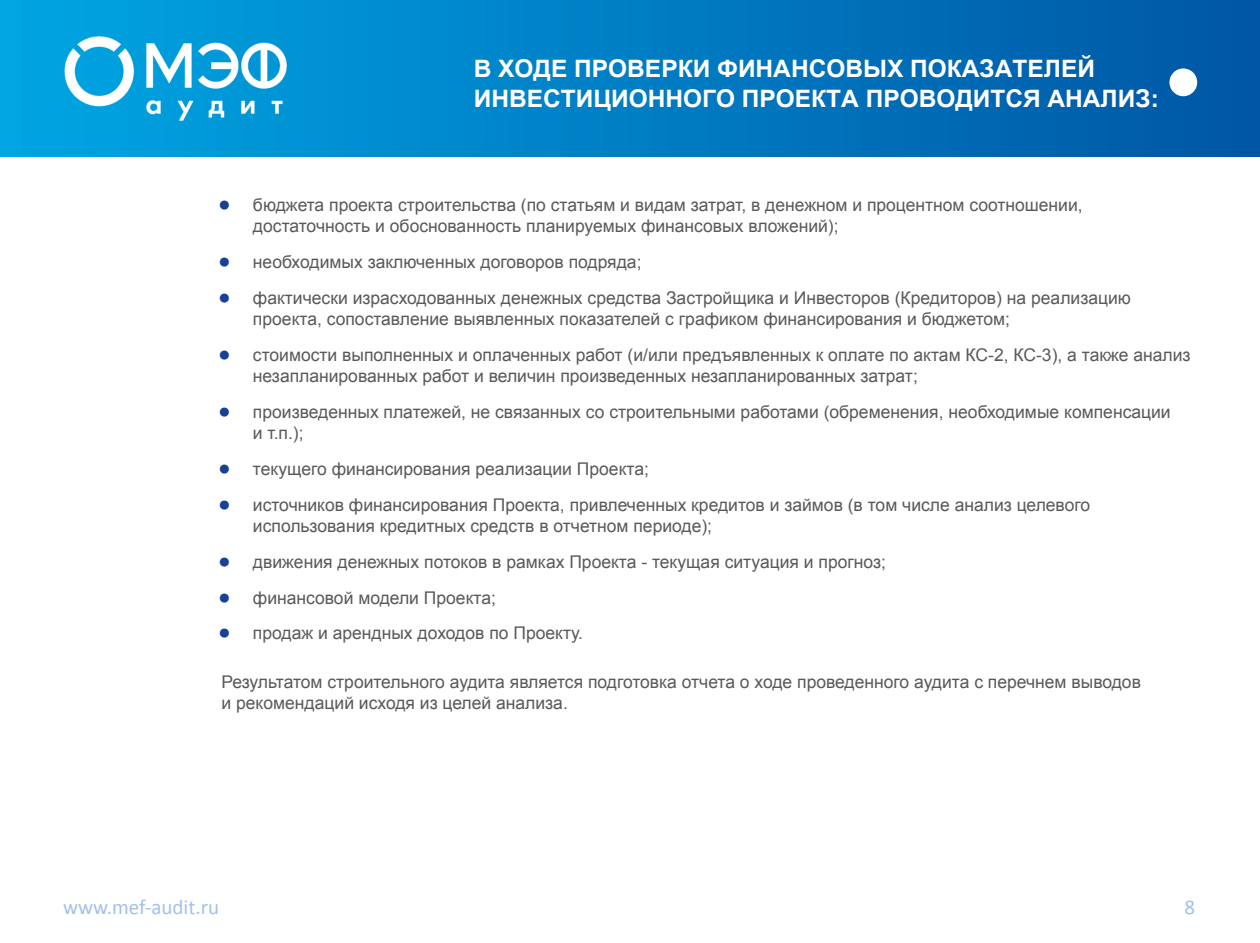
<style>
.page{position:relative;width:1260px;height:943px;background:#fff}
.page>*{position:absolute;margin:0;border:0;box-sizing:border-box;transform-origin:0 0}
.t1{font:700 24.5px/29.4px "Arial";color:#fff}
.t2{font:21px "Calibri";color:#a3c1e7}
.t3{font:17.5px/21px "Arial";color:#58595b}
.s1{font-size:21px;color:#164194}
</style>
<div class="page">
<div style="left:0;top:0;width:1260px;height:157px;background:linear-gradient(to right,#00a6e3,#0056a4)"></div>
<img style="left:35px;top:20px;width:278px;height:105px">
<div style="left:1169px;top:68px;width:28px;height:28px;background:#fff;border-radius:50%"></div>
<h1 class="t1" style="left:474px;top:54px;width:687px">В ХОДЕ ПРОВЕРКИ ФИНАНСОВЫХ ПОКАЗАТЕЛЕЙ<br>ИНВЕСТИЦИОННОГО ПРОЕКТА ПРОВОДИТСЯ АНАЛИЗ:</h1>
<p class="t3" style="left:253px;top:194px;width:831px;text-indent:-35px"><span class="s1">●</span> бюджета проекта строительства (по статьям и видам затрат, в денежном и процентном соотношении, достаточность и обоснованность планируемых финансовых вложений);</p>
<p class="t3" style="left:218px;top:251px;width:425px"><span class="s1">●</span> необходимых заключенных договоров подряда;</p>
<p class="t3" style="left:253px;top:287px;width:880px;text-indent:-35px"><span class="s1">●</span> фактически израсходованных денежных средства Застройщика и Инвесторов (Кредиторов) на реализацию проекта, сопоставление выявленных показателей с графиком финансирования и бюджетом;</p>
<p class="t3" style="left:253px;top:344px;width:939px;text-indent:-35px"><span class="s1">●</span> стоимости выполненных и оплаченных работ (и/или предъявленных к оплате по актам КС-2, КС-3), а также анализ незапланированных работ и величин произведенных незапланированных затрат;</p>
<p class="t3" style="left:253px;top:401px;width:919px;text-indent:-35px"><span class="s1">●</span> произведенных платежей, не связанных со строительными работами (обременения, необходимые компенсации и т.п.);</p>
<p class="t3" style="left:218px;top:458px;width:432px"><span class="s1">●</span> текущего финансирования реализации Проекта;</p>
<p class="t3" style="left:253px;top:494px;width:839px;text-indent:-35px"><span class="s1">●</span> источников финансирования Проекта, привлеченных кредитов и займов (в том числе анализ целевого использования кредитных средств в отчетном периоде);</p>
<p class="t3" style="left:218px;top:551px;width:669px"><span class="s1">●</span> движения денежных потоков в рамках Проекта - текущая ситуация и прогноз;</p>
<p class="t3" style="left:218px;top:586px;width:279px"><span class="s1">●</span> финансовой модели Проекта;</p>
<p class="t3" style="left:218px;top:622px;width:366px"><span class="s1">●</span> продаж и арендных доходов по Проекту.</p>
<p class="t3" style="left:221px;top:671px;width:921px">Результатом строительного аудита является подготовка отчета о ходе проведенного аудита с перечнем выводов и рекомендаций исходя из целей анализа.</p>
<p class="t2" style="left:63px;top:893px;width:158px">www.mef-audit.ru</p>
<p class="t2" style="left:1184px;top:893px;width:12px">8</p>
</div>
